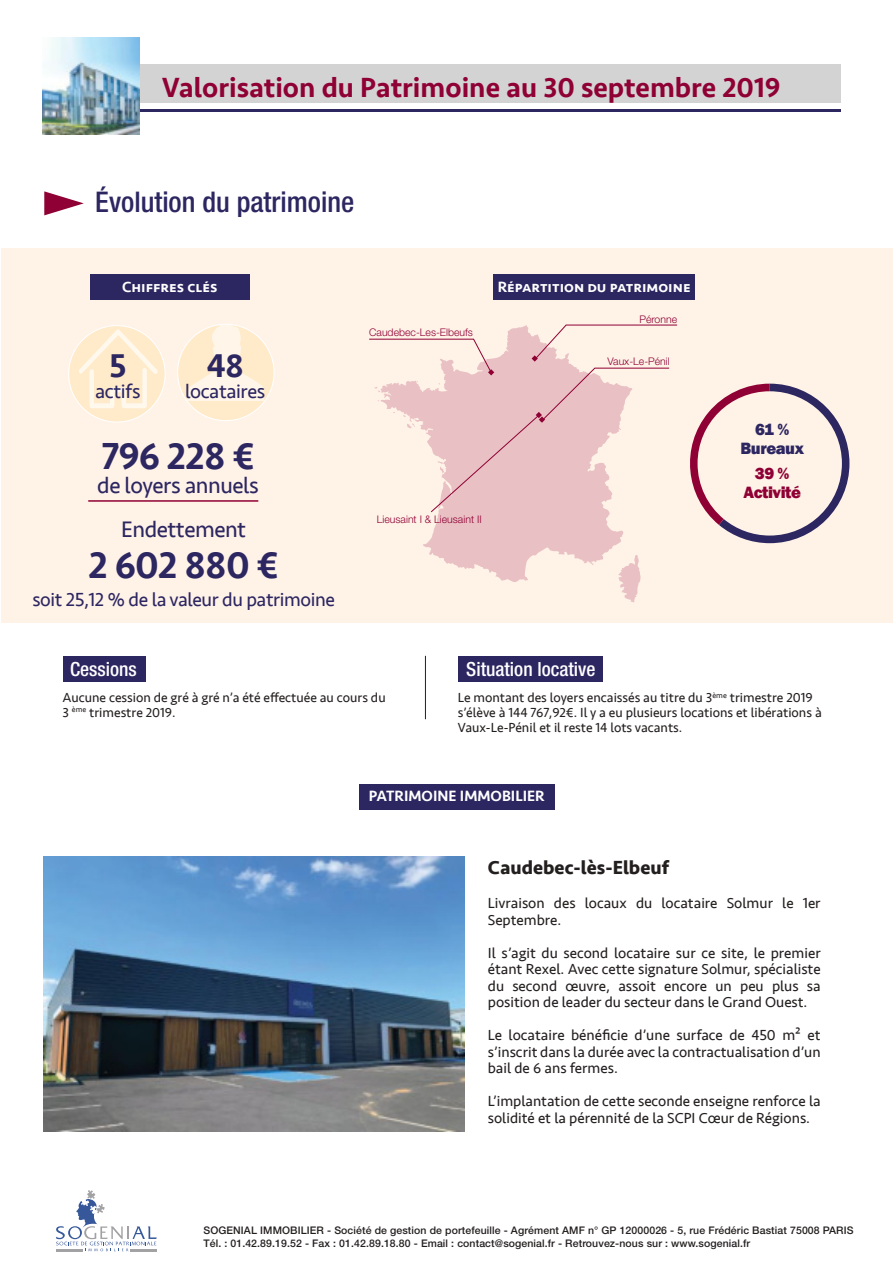
<style>
.page{position:relative;width:893px;height:1263px;background:#fff}
.page>*{position:absolute;margin:0;border:0;box-sizing:border-box;transform-origin:0 0}
.t1{font:500 38.7px "Seravek";letter-spacing:-.02em;color:#2c2661}
.t2{font:500 33.9px "Seravek";color:#2c2661}
.t3{font:500 28.5px "Seravek";color:#8f0034}
.t4{font:500 condensed 28.5px "Helvetica Neue";color:#2c2661}
.t5{font:23.1px/44.7px "Seravek";letter-spacing:-.02em;color:#2c2661;text-align:center}
.t6{font:20.1px "Seravek";letter-spacing:-.02em;color:#2c2661}
.t7{font:19.5px "Seravek";letter-spacing:-.02em;color:#2c2661}
.t8{font:500 condensed 19.5px "Helvetica Neue";color:#fff}
.t9{font:700 19.5px "Seravek";color:#241f1f}
.t10{font:800 16.8px/18.8px "Franklin Gothic";letter-spacing:-.025em;color:#8f0034;text-align:center}
.t11{font:800 16.8px/18.8px "Franklin Gothic";letter-spacing:-.025em;color:#2c2661;text-align:center}
.t12{font:500 15.3px "Seravek";color:#fff}
.t13{font:15px/16.5px "Seravek";color:#241f1f}
.t14{font:13.5px/15px "Seravek";color:#241f1f}
.t15{font:500 10.5px/12.6px "Helvetica Neue";letter-spacing:.01em;color:#241f1f}
.t16{font:300 10.5px "Helvetica Neue";color:#8f0034}
</style>
<div class="page">
<div style="left:2px;top:248px;width:891px;height:374px;background:#fff2e7"></div>
<div style="left:494px;top:274px;width:201px;height:25px;background:#2c2661"></div>
<div style="left:46px;top:64px;width:795px;height:39px;background:#d3d3d3"></div>
<hr style="left:45px;top:109px;width:796px;height:3px;background:#2c2661">
<svg style="left:44px;top:191px;width:40px;height:24px"></svg>
<div style="left:359px;top:784px;width:196px;height:25px;background:#2c2661"></div>
<img style="left:42px;top:37px;width:97px;height:97px">
<div style="left:69px;top:326px;width:96px;height:96px;background:#ffeac9;border-radius:50%"></div>
<svg style="left:79px;top:329px;width:79px;height:79px"></svg>
<div style="left:178px;top:324px;width:96px;height:97px;background:#ffeac9;border-radius:50%"></div>
<svg style="left:186px;top:324px;width:78px;height:77px"></svg>
<div style="left:90px;top:274px;width:159px;height:25px;background:#2c2661"></div>
<hr style="left:88px;top:500px;width:170px;height:2px;background:#8f0034">
<svg style="left:56px;top:1190px;width:101px;height:61px"></svg>
<hr style="left:56px;top:1249px;width:26px;height:2px;background:#a2a2a4">
<hr style="left:131px;top:1249px;width:26px;height:2px;background:#a2a2a4">
<img style="left:44px;top:856px;width:421px;height:275px">
<svg style="left:423px;top:543px;width:196px;height:39px"></svg>
<svg style="left:618px;top:555px;width:23px;height:47px"></svg>
<svg style="left:369px;top:324px;width:480px;height:219px"></svg>
<div style="left:63px;top:657px;width:83px;height:25px;background:#2c2661"></div>
<div style="left:458px;top:657px;width:144px;height:25px;background:#2c2661"></div>
<hr style="left:425px;top:656px;width:1px;height:63px;background:#241f1f">
<h3 class="t3" style="left:162px;top:69px;width:620px">Valorisation du Patrimoine au 30 septembre 2019</h3>
<h3 class="t4" style="left:95px;top:186px;width:260px">Évolution du patrimoine</h3>
<p class="t12" style="left:122px;top:278px;width:97px">Chiffres clés</p>
<h2 class="t2" style="left:109px;top:352px;width:19px">5</h2>
<h3 class="t6" style="left:95px;top:381px;width:47px">actifs</h3>
<h2 class="t2" style="left:206px;top:344px;width:39px">48</h2>
<h3 class="t6" style="left:185px;top:381px;width:82px">locataires</h3>
<h1 class="t1" style="left:101px;top:432px;width:155px">796 228 €</h1>
<h3 class="t5" style="left:97px;top:463px;width:163px">de loyers annuels<br>Endettement</h3>
<h1 class="t1" style="left:89px;top:541px;width:192px">2 602 880 €</h1>
<h3 class="t7" style="left:33px;top:590px;width:304px">soit 25,12 % de la valeur du patrimoine</h3>
<p class="t16" style="left:369px;top:329px;width:105px">Caudebec-Les-Elbeufs</p>
<p class="t12" style="left:498px;top:278px;width:194px">Répartition du patrimoine</p>
<p class="t16" style="left:639px;top:315px;width:39px">Péronne</p>
<p class="t16" style="left:608px;top:357px;width:64px">Vaux-Le-Pénil</p>
<p class="t16" style="left:377px;top:516px;width:106px">Lieusaint I &amp; Lieusaint II</p>
<p class="t11" style="left:740px;top:420px;width:65px">61 %<br>Bureaux</p>
<p class="t10" style="left:744px;top:464px;width:59px">39 %<br>Activité</p>
<h3 class="t8" style="left:70px;top:659px;width:68px">Cessions</h3>
<h3 class="t8" style="left:466px;top:659px;width:131px">Situation locative</h3>
<p class="t14" style="left:458px;top:690px;width:365px">Le montant des loyers encaissés au titre du 3<sup>ème</sup> trimestre 2019 s’élève à 144 767,92€. Il y a eu plusieurs locations et libérations à<br>Vaux-Le-Pénil et il reste 14 lots vacants.</p>
<p class="t14" style="left:62px;top:690px;width:325px">Aucune cession de gré à gré n’a été effectuée au cours du<br>3 <sup>ème</sup> trimestre 2019.</p>
<p class="t12" style="left:369px;top:790px;width:178px">PATRIMOINE IMMOBILIER</p>
<h3 class="t9" style="left:488px;top:859px;width:183px">Caudebec-lès-Elbeuf</h3>
<p class="t13" style="left:488px;top:895px;width:334px">Livraison des locaux du locataire Solmur le 1er<br>Septembre.</p>
<p class="t13" style="left:488px;top:944px;width:334px;text-align:justify">Il s’agit du second locataire sur ce site, le premier étant Rexel. Avec cette signature Solmur, spécialiste du second œuvre, assoit encore un peu plus sa position de leader du secteur dans le Grand Ouest.</p>
<p class="t13" style="left:488px;top:1027px;width:334px;text-align:justify">Le locataire bénéficie d’une surface de 450 m² et s’inscrit dans la durée avec la contractualisation d’un bail de 6 ans fermes.</p>
<p class="t13" style="left:488px;top:1093px;width:334px">L’implantation de cette seconde enseigne renforce la solidité et la pérennité de la SCPI Cœur de Régions.</p>
<p class="t15" style="left:203px;top:1224px;width:652px">SOGENIAL IMMOBILIER - Société de gestion de portefeuille - Agrément AMF n° GP 12000026 - 5, rue Frédéric Bastiat 75008 PARIS<br>Tél. : 01.42.89.19.52 - Fax : 01.42.89.18.80 - Email : contact@sogenial.fr - Retrouvez-nous sur : www.sogenial.fr</p>
</div>
